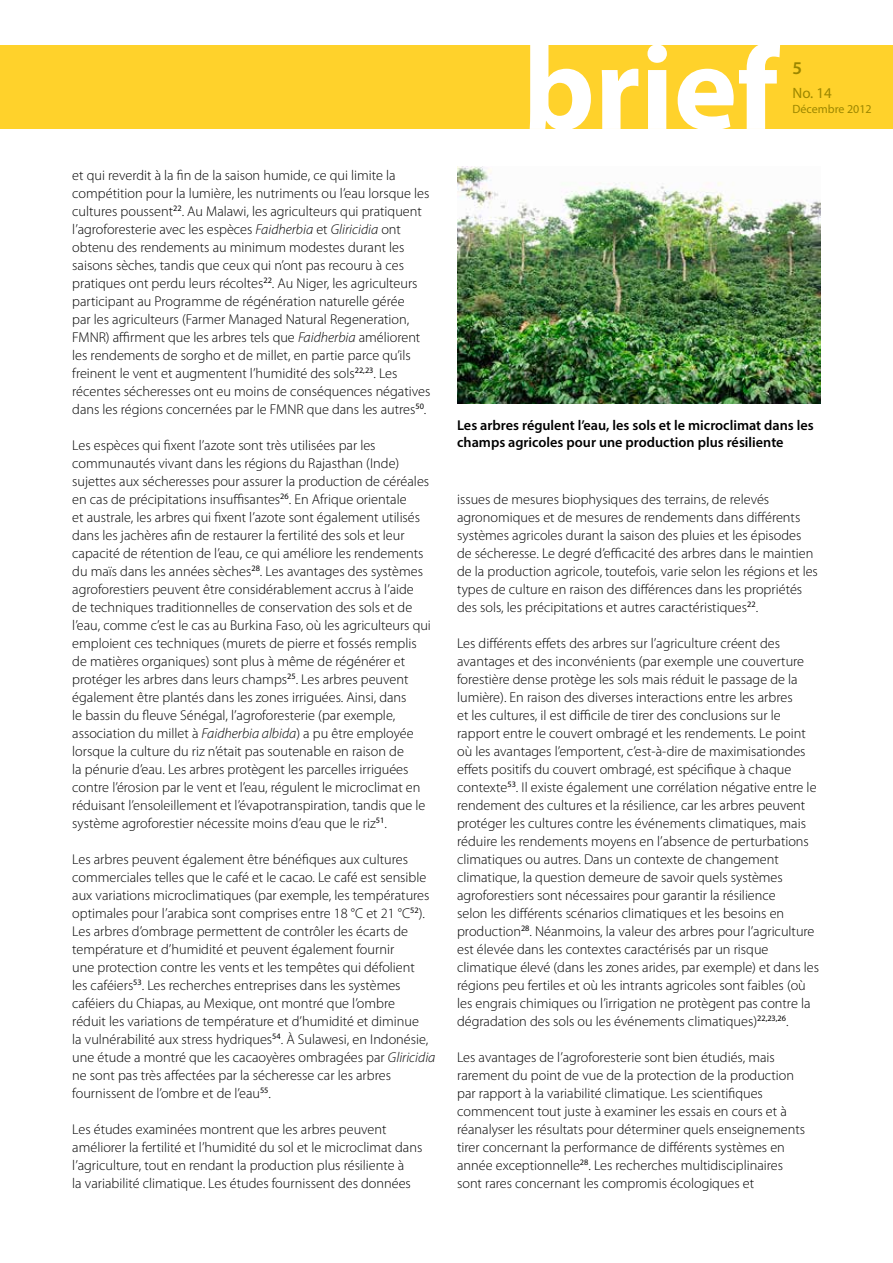
<style>
.page{position:relative;width:893px;height:1263px;background:#fff}
.page>*{position:absolute;margin:0;border:0;box-sizing:border-box;transform-origin:0 0}
.t1{font:600 18px "Myriad Pro";color:#9c8700}
.t2{font:15px "Myriad Pro";color:#9c8700}
.t3{font:300 14.25px/18px "Myriad Pro";color:#000}
.t4{font:600 14.25px/16.5px "Myriad Pro";color:#000}
.t5{font:12px "Myriad Pro";color:#9c8700}
.s1{font-style:italic}
</style>
<div class="page">
<div style="left:0;top:45px;width:893px;height:84px;background:#ffd22b"></div>
<svg style="left:530px;top:45px;width:250px;height:84px"></svg>
<img style="left:458px;top:167px;width:363px;height:237px">
<p class="t1" style="left:792px;top:57px;width:11px">5</p>
<p class="t2" style="left:792px;top:84px;width:41px">No. 14</p>
<p class="t5" style="left:792px;top:102px;width:81px">Décembre 2012</p>
<p class="t3" style="left:72px;top:166px;width:360px">et qui reverdit à la fin de la saison humide, ce qui limite la compétition pour la lumière, les nutriments ou l’eau lorsque les cultures poussent<sup>22</sup>. Au Malawi, les agriculteurs qui pratiquent l’agroforesterie avec les espèces <span class="s1">Faidherbia</span> et <span class="s1">Gliricidia</span> ont obtenu des rendements au minimum modestes durant les saisons sèches, tandis que ceux qui n’ont pas recouru à ces pratiques ont perdu leurs récoltes<sup>22</sup>. Au Niger, les agriculteurs participant au Programme de régénération naturelle gérée<br>par les agriculteurs (Farmer Managed Natural Regeneration, FMNR) affirment que les arbres tels que <span class="s1">Faidherbia</span> améliorent les rendements de sorgho et de millet, en partie parce qu’ils freinent le vent et augmentent l’humidité des sols<sup>22,23</sup>. Les récentes sécheresses ont eu moins de conséquences négatives dans les régions concernées par le FMNR que dans les autres<sup>50</sup>.</p>
<p class="t3" style="left:72px;top:436px;width:360px">Les espèces qui fixent l’azote sont très utilisées par les communautés vivant dans les régions du Rajasthan (Inde) sujettes aux sécheresses pour assurer la production de céréales en cas de précipitations insuffisantes<sup>26</sup>. En Afrique orientale<br>et australe, les arbres qui fixent l’azote sont également utilisés dans les jachères afin de restaurer la fertilité des sols et leur capacité de rétention de l’eau, ce qui améliore les rendements du maïs dans les années sèches<sup>28</sup>. Les avantages des systèmes agroforestiers peuvent être considérablement accrus à l’aide de techniques traditionnelles de conservation des sols et de l’eau, comme c’est le cas au Burkina Faso, où les agriculteurs qui emploient ces techniques (murets de pierre et fossés remplis de matières organiques) sont plus à même de régénérer et protéger les arbres dans leurs champs<sup>25</sup>. Les arbres peuvent également être plantés dans les zones irriguées. Ainsi, dans<br>le bassin du fleuve Sénégal, l’agroforesterie (par exemple, association du millet à <span class="s1">Faidherbia albida</span>) a pu être employée lorsque la culture du riz n’était pas soutenable en raison de<br>la pénurie d’eau. Les arbres protègent les parcelles irriguées contre l’érosion par le vent et l’eau, régulent le microclimat en réduisant l’ensoleillement et l’évapotranspiration, tandis que le système agroforestier nécessite moins d’eau que le riz<sup>51</sup>.</p>
<p class="t3" style="left:72px;top:850px;width:365px">Les arbres peuvent également être bénéfiques aux cultures commerciales telles que le café et le cacao. Le café est sensible aux variations microclimatiques (par exemple, les températures optimales pour l’arabica sont comprises entre 18 °C et 21 °C<sup>52</sup>).<br>Les arbres d’ombrage permettent de contrôler les écarts de température et d’humidité et peuvent également fournir<br>une protection contre les vents et les tempêtes qui défolient<br>les caféiers<sup>53</sup>. Les recherches entreprises dans les systèmes caféiers du Chiapas, au Mexique, ont montré que l’ombre<br>réduit les variations de température et d’humidité et diminue<br>la vulnérabilité aux stress hydriques<sup>54</sup>. À Sulawesi, en Indonésie, une étude a montré que les cacaoyères ombragées par <span class="s1">Gliricidia </span>ne sont pas très affectées par la sécheresse car les arbres fournissent de l’ombre et de l’eau<sup>55</sup>.</p>
<p class="t3" style="left:72px;top:1120px;width:352px">Les études examinées montrent que les arbres peuvent améliorer la fertilité et l’humidité du sol et le microclimat dans l’agriculture, tout en rendant la production plus résiliente à<br>la variabilité climatique. Les études fournissent des données</p>
<p class="t4" style="left:457px;top:417px;width:358px">Les arbres régulent l’eau, les sols et le microclimat dans les champs agricoles pour une production plus résiliente</p>
<p class="t3" style="left:457px;top:490px;width:362px">issues de mesures biophysiques des terrains, de relevés agronomiques et de mesures de rendements dans différents systèmes agricoles durant la saison des pluies et les épisodes de sécheresse. Le degré d’efficacité des arbres dans le maintien de la production agricole, toutefois, varie selon les régions et les types de culture en raison des différences dans les propriétés des sols, les précipitations et autres caractéristiques<sup>22</sup>.</p>
<p class="t3" style="left:457px;top:634px;width:364px">Les différents effets des arbres sur l’agriculture créent des avantages et des inconvénients (par exemple une couverture forestière dense protège les sols mais réduit le passage de la lumière). En raison des diverses interactions entre les arbres<br>et les cultures, il est difficile de tirer des conclusions sur le rapport entre le couvert ombragé et les rendements. Le point où les avantages l’emportent, c’est-à-dire de maximisationdes effets positifs du couvert ombragé, est spécifique à chaque contexte<sup>53</sup>. Il existe également une corrélation négative entre le rendement des cultures et la résilience, car les arbres peuvent protéger les cultures contre les événements climatiques, mais réduire les rendements moyens en l’absence de perturbations climatiques ou autres. Dans un contexte de changement climatique, la question demeure de savoir quels systèmes agroforestiers sont nécessaires pour garantir la résilience<br>selon les différents scénarios climatiques et les besoins en production<sup>28</sup>. Néanmoins, la valeur des arbres pour l’agriculture est élevée dans les contextes caractérisés par un risque climatique élevé (dans les zones arides, par exemple) et dans les régions peu fertiles et où les intrants agricoles sont faibles (où les engrais chimiques ou l’irrigation ne protègent pas contre la dégradation des sols ou les événements climatiques)<sup>22,23,26</sup>.</p>
<p class="t3" style="left:457px;top:1048px;width:349px">Les avantages de l’agroforesterie sont bien étudiés, mais rarement du point de vue de la protection de la production par rapport à la variabilité climatique. Les scientifiques commencent tout juste à examiner les essais en cours et à réanalyser les résultats pour déterminer quels enseignements tirer concernant la performance de différents systèmes en année exceptionnelle<sup>28</sup>. Les recherches multidisciplinaires sont rares concernant les compromis écologiques et</p>
</div>
